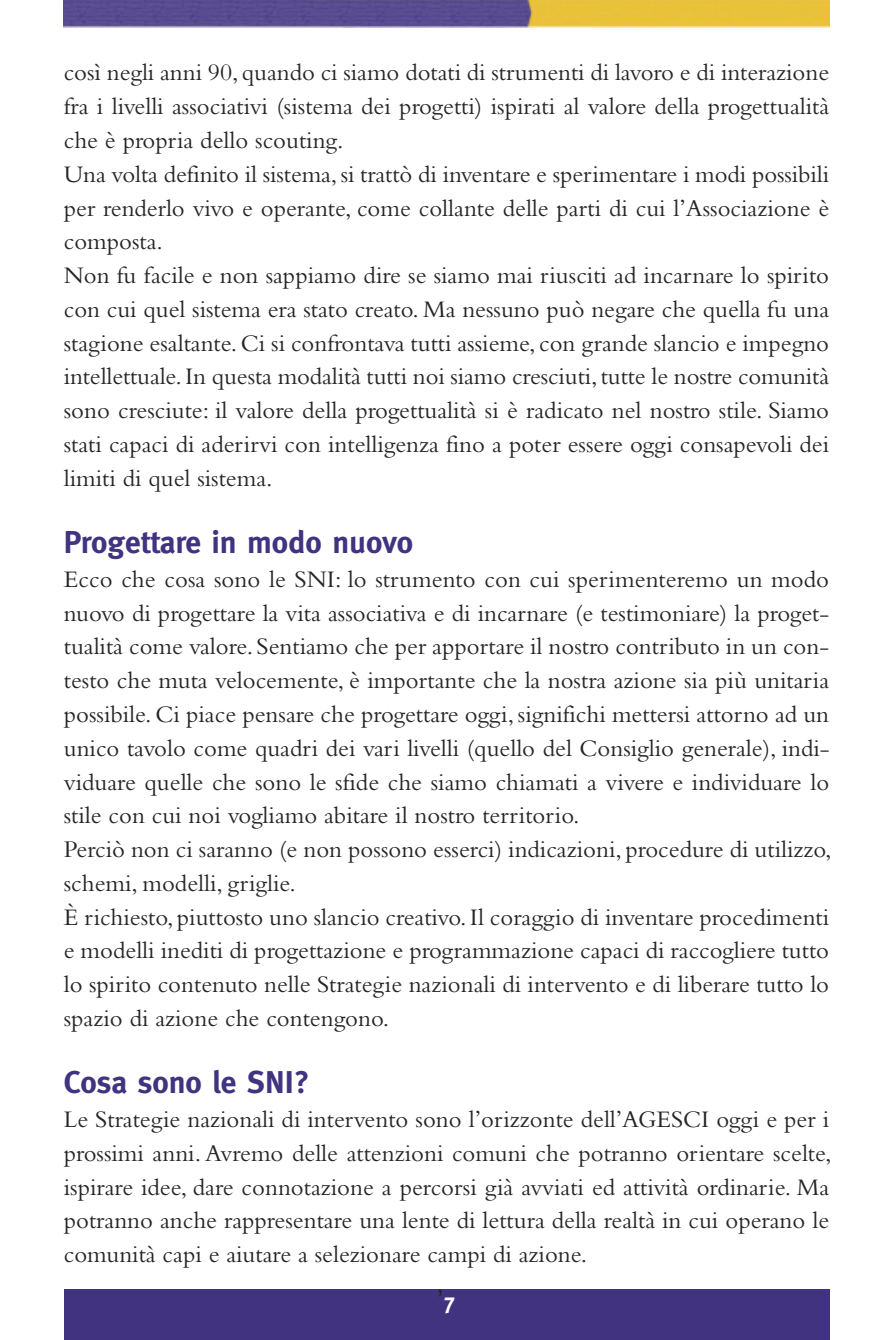
<style>
.page{position:relative;width:893px;height:1340px;background:#fff}
.page>*{position:absolute;margin:0;border:0;box-sizing:border-box;transform-origin:0 0}
.t1{font:700 31.5px "Meta";color:#413380}
.t2{font:27px "Helvetica";color:#272526}
.t3{font:24.75px/33.8px "Bembo";color:#272526}
.s1{font-family:"Meta";font-weight:700;font-size:22.5px;color:#fff}
</style>
<div class="page">
<img style="left:64px;top:0;width:765px;height:28px">
<div style="left:64px;top:1288px;width:765px;height:51px;background:#413380"></div>
<p class="t3" style="left:64px;top:58px;width:767px">così negli anni 90, quando ci siamo dotati di strumenti di lavoro e di interazione fra i livelli associativi (sistema dei progetti) ispirati al valore della progettualità che è propria dello scouting.<br>Una volta definito il sistema,si trattò di inventare e sperimentare i modi possibili per renderlo vivo e operante, come collante delle parti di cui l’Associazione è composta.<br>Non fu facile e non sappiamo dire se siamo mai riusciti ad incarnare lo spirito con cui quel sistema era stato creato. Ma nessuno può negare che quella fu una stagione esaltante.Ci si confrontava tutti assieme, con grande slancio e impegno intellettuale.In questa modalità tutti noi siamo cresciuti,tutte le nostre comunità sono cresciute: il valore della progettualità si è radicato nel nostro stile. Siamo stati capaci di aderirvi con intelligenza fino a poter essere oggi consapevoli dei limiti di quel sistema.</p>
<p class="t1" style="left:64px;top:524px;width:351px">Progettare in modo nuovo</p>
<p class="t3" style="left:64px;top:565px;width:769px">Ecco che cosa sono le SNI: lo strumento con cui sperimenteremo un modo nuovo di progettare la vita associativa e di incarnare (e testimoniare) la proget&shy;tualità come valore. Sentiamo che per apportare il nostro contributo in un con&shy;testo che muta velocemente, è importante che la nostra azione sia più unitaria possibile. Ci piace pensare che progettare oggi, significhi mettersi attorno ad un unico tavolo come quadri dei vari livelli (quello del Consiglio generale), indi&shy;viduare quelle che sono le sfide che siamo chiamati a vivere e individuare lo stile con cui noi vogliamo abitare il nostro territorio.<br>Perciò non ci saranno (e non possono esserci) indicazioni, procedure di utilizzo, schemi, modelli, griglie.<br>È richiesto, piuttosto uno slancio creativo.Il coraggio di inventare procedimenti e modelli inediti di progettazione e programmazione capaci di raccogliere tutto lo spirito contenuto nelle Strategie nazionali di intervento e di liberare tutto lo spazio di azione che contengono.</p>
<p class="t1" style="left:64px;top:1064px;width:247px">Cosa sono le SNI?</p>
<p class="t3" style="left:64px;top:1105px;width:769px;text-align:justify">Le Strategie nazionali di intervento sono l’orizzonte dell’AGESCI oggi e per i prossimi anni. Avremo delle attenzioni comuni che potranno orientare scelte, ispirare idee, dare connotazione a percorsi già avviati ed attività ordinarie. Ma potranno anche rappresentare una lente di lettura della realtà in cui operano le comunità capi e aiutare a selezionare campi di azione.</p>
<p class="t2" style="left:437px;top:1289px;width:20px">’<span class="s1">7</span></p>
</div>
